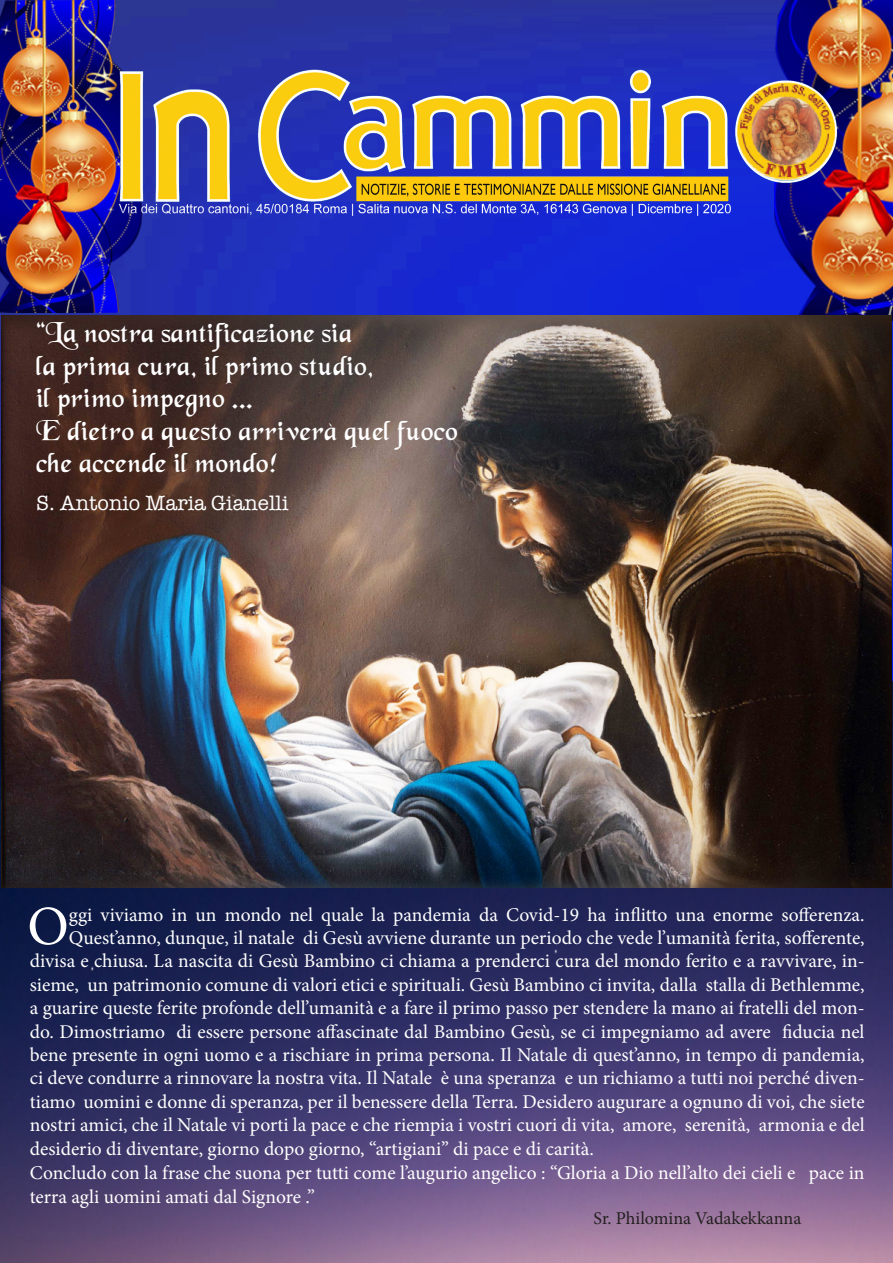
<style>
.page{position:relative;width:893px;height:1263px;background:#fff}
.page>*{position:absolute;margin:0;border:0;box-sizing:border-box;transform-origin:0 0}
.t1{font:55.5px "Minion Pro";color:#fff}
.t2{font:27px/32.4px "Black Chance Normal";color:#fff}
.t3{font:21px "American Typewriter";color:#fff}
.t4{font:19.5px/24px "Minion Pro";color:#fff}
.t5{font:18px "Minion Pro";color:#231f20}
</style>
<div class="page">
<img style="left:0;top:0;width:893px;height:681px">
<img style="left:0;top:0;width:170px;height:313px">
<img style="left:774px;top:0;width:119px;height:320px">
<img style="left:0;top:681px;width:893px;height:582px">
<img style="left:1px;top:315px;width:890px;height:573px">
<img style="left:101px;top:64px;width:759px;height:218px">
<p class="t2" style="left:36px;top:319px;width:318px">“La nostra santificazione sia</p>
<p class="t2" style="left:36px;top:351px;width:340px">la prima cura, il primo studio,</p>
<p class="t2" style="left:36px;top:383px;width:218px">il primo impegno ...</p>
<p class="t2" style="left:36px;top:416px;width:423px">E dietro a questo arriverà quel fuoco che accende il mondo!</p>
<p class="t3" style="left:36px;top:490px;width:254px">S. Antonio Maria Gianelli</p>
<p class="t1" style="left:27px;top:889px;width:43px">O</p>
<p class="t4" style="left:69px;top:902px;width:797px">ggi viviamo in un mondo nel quale la pandemia da Covid-19 ha inflitto una enorme sofferenza.</p>
<p class="t4" style="left:69px;top:926px;width:797px">Quest’anno, dunque, il natale di Gesù avviene durante un periodo che vede l’umanità ferita, sofferente,</p>
<p class="t4" style="left:30px;top:949px;width:836px">divisa e chiusa. La nascita di Gesù Bambino ci chiama a prenderci cura del mondo ferito e a ravvivare, in-</p>
<p class="t4" style="left:30px;top:973px;width:836px">sieme, un patrimonio comune di valori etici e spirituali. Gesù Bambino ci invita, dalla stalla di Bethlemme,</p>
<p class="t4" style="left:30px;top:996px;width:836px">a guarire queste ferite profonde dell’umanità e a fare il primo passo per stendere la mano ai fratelli del mon-</p>
<p class="t4" style="left:30px;top:1019px;width:836px">do. Dimostriamo di essere persone affascinate dal Bambino Gesù, se ci impegniamo ad avere fiducia nel</p>
<p class="t4" style="left:30px;top:1043px;width:836px">bene presente in ogni uomo e a rischiare in prima persona. Il Natale di quest’anno, in tempo di pandemia,</p>
<p class="t4" style="left:30px;top:1066px;width:836px">ci deve condurre a rinnovare la nostra vita. Il Natale è una speranza e un richiamo a tutti noi perché diven-</p>
<p class="t4" style="left:30px;top:1090px;width:836px">tiamo uomini e donne di speranza, per il benessere della Terra. Desidero augurare a ognuno di voi, che siete</p>
<p class="t4" style="left:30px;top:1113px;width:836px">nostri amici, che il Natale vi porti la pace e che riempia i vostri cuori di vita, amore, serenità, armonia e del</p>
<p class="t4" style="left:30px;top:1136px;width:566px">desiderio di diventare, giorno dopo giorno, “artigiani” di pace e di carità.</p>
<p class="t4" style="left:30px;top:1160px;width:836px">Concludo con la frase che suona per tutti come l’augurio angelico : “Gloria a Dio nell’alto dei cieli e pace in terra agli uomini amati dal Signore .”</p>
<p class="t5" style="left:594px;top:1206px;width:209px">Sr. Philomina Vadakekkanna</p>
</div>
